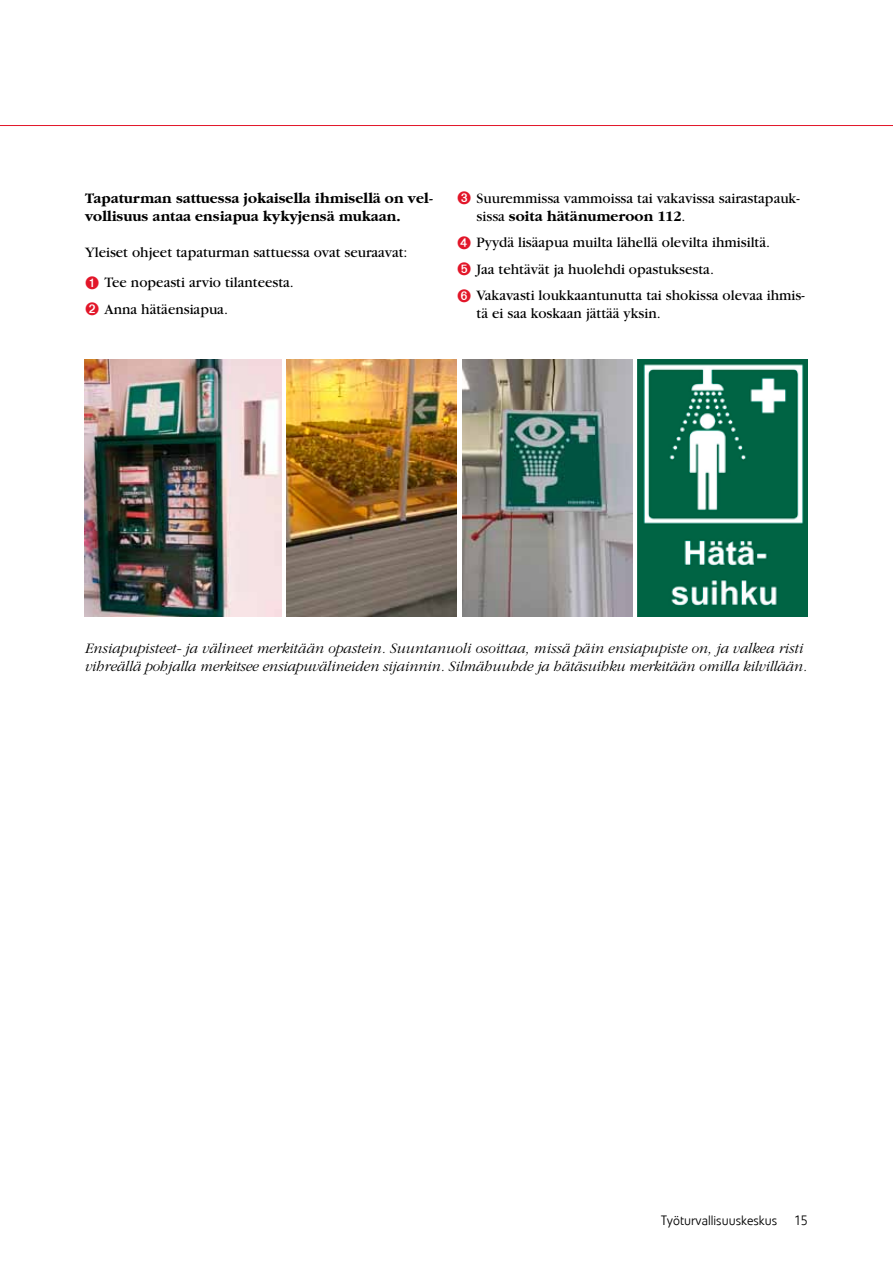
<style>
.page{position:relative;width:893px;height:1263px;background:#fff}
.page>*{position:absolute;margin:0;border:0;box-sizing:border-box;transform-origin:0 0}
.t1{font:15px/26.5px "Garamond";color:#000}
.t2{font:italic 300 15px/18px "Garamond";letter-spacing:-.01em;color:#000}
.t3{font:700 15px/18px "Garamond";color:#000}
.t4{font:300 13.5px "Veto Com";color:#000}
.s1{color:#e21629}
.s2{font-weight:700}
</style>
<div class="page">
<img style="left:85px;top:359px;width:196px;height:258px">
<img style="left:287px;top:359px;width:170px;height:258px">
<img style="left:462px;top:359px;width:170px;height:258px">
<img style="left:637px;top:359px;width:171px;height:258px">
<hr style="left:0;top:125px;width:893px;height:1px;background:#e21629">
<p class="t3" style="left:85px;top:189px;width:350px">Tapaturman sattuessa jokaisella ihmisellä on vel&shy;vollisuus antaa ensiapua kykyjensä mukaan.</p>
<p class="t1" style="left:85px;top:237px;width:324px;line-height:30.8px">Yleiset ohjeet tapaturman sattuessa ovat seuraavat:<br><span class="s1">➊</span> Tee nopeasti arvio tilanteesta.</p>
<p class="t1" style="left:85px;top:296px;width:144px"><span class="s1">➋</span> Anna hätäensiapua.</p>
<p class="t1" style="left:477px;top:189px;width:325px;line-height:18px;text-indent:-19px"><span class="s1">➌</span> Suuremmissa vammoissa tai vakavissa sairastapauk&shy;sissa <span class="s2">soita hätänumeroon 112</span>.</p>
<p class="t1" style="left:457px;top:230px;width:349px"><span class="s1">➍</span> Pyydä lisäapua muilta lähellä olevilta ihmisiltä.<br><span class="s1">➎</span> Jaa tehtävät ja huolehdi opastuksesta.<br><span class="s1">➏</span> Vakavasti loukkaantunutta tai shokissa olevaa ihmis-</p>
<p class="t1" style="left:477px;top:301px;width:186px">tä ei saa koskaan jättää yksin.</p>
<p class="t2" style="left:85px;top:640px;width:723px">Ensiapupisteet- ja välineet merkitään opastein. Suuntanuoli osoittaa, missä päin ensiapupiste on, ja valkea risti vihreällä pohjalla merkitsee ensiapuvälineiden sijainnin. Silmähuuhde ja hätäsuihku merkitään omilla kilvillään.</p>
<p class="t4" style="left:661px;top:1213px;width:118px">Työturvallisuuskeskus</p>
<p class="t4" style="left:794px;top:1213px;width:15px">15</p>
</div>
